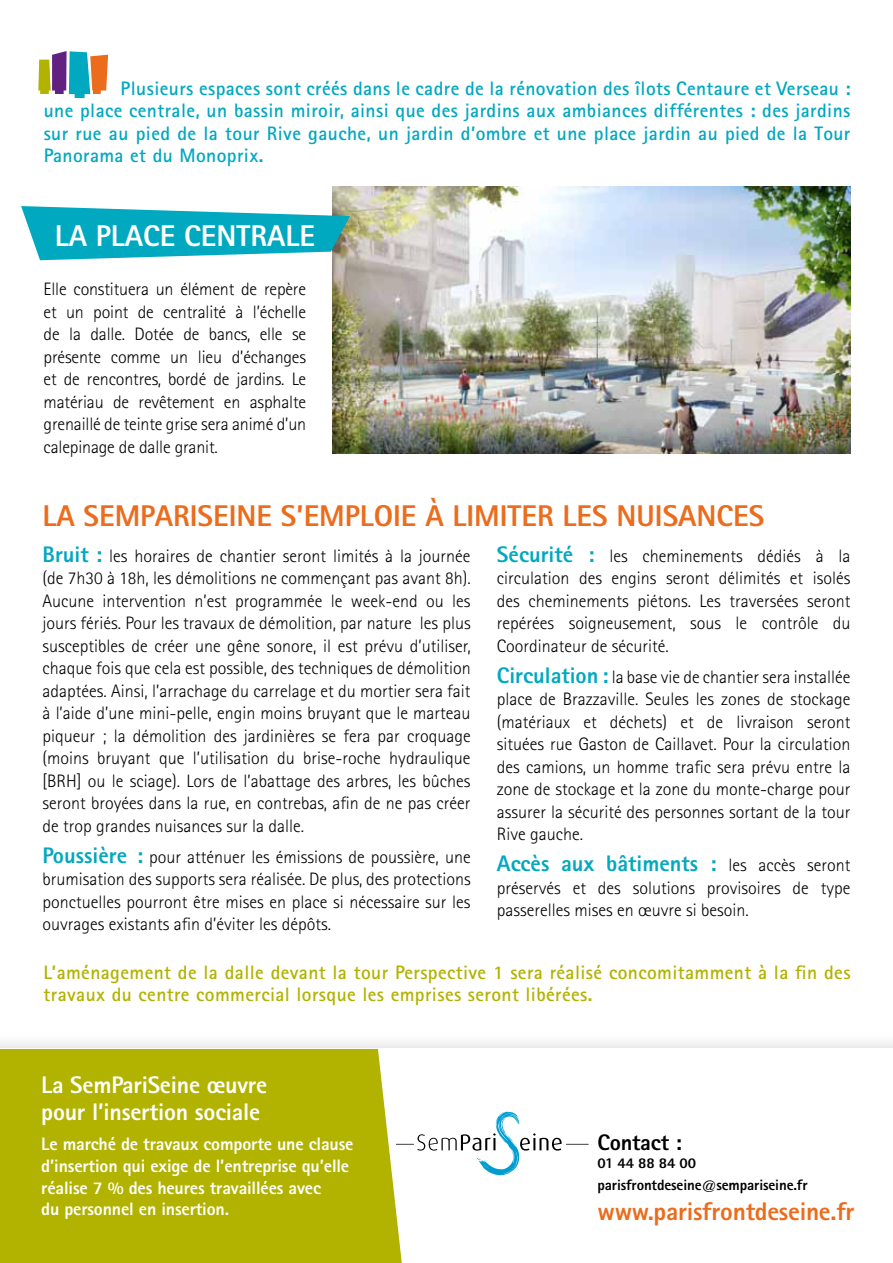
<style>
.page{position:relative;width:893px;height:1263px;background:#fff}
.page>*{position:absolute;margin:0;border:0;box-sizing:border-box;transform-origin:0 0}
.t1{font:800 30px "Rotis Sans Serif";color:#eb6c1c}
.t2{font:800 30px "Rotis Sans Serif";letter-spacing:.11em;color:#fff}
.t3{font:800 25.5px "Rotis Sans Serif";letter-spacing:-.01em;color:#eb6c1c}
.t4{font:800 24px/27px "Rotis Sans Serif";letter-spacing:-.01em;color:#fff}
.t5{font:800 22.5px "Rotis Sans Serif";color:#00a8c0}
.t6{font:800 22.5px "Rotis Sans Serif";letter-spacing:-.01em;color:#000}
.t7{font:700 19.5px/22.5px "Rotis Sans Serif";letter-spacing:.02em;color:#00a8c0;text-align:justify}
.t8{font:700 19.5px/22.5px "Rotis Sans Serif";letter-spacing:.02em;color:#b2b200}
.t9{font:300 18px/22.5px "Rotis Sans Serif";color:#000;text-align:justify}
.t10{font:800 18px/21.6px "Rotis Sans Serif";letter-spacing:-.01em;color:#fff}
.t11{font:800 15px/21.6px "Rotis Sans Serif";letter-spacing:-.01em;color:#000}
.s1{font-weight:800;font-size:22.5px;color:#00a8c0}
.s2{font-weight:300;font-size:18px;color:#000}
</style>
<div class="page">
<div style="left:0;top:1029px;width:893px;height:234px;background:#000;opacity:.2"></div>
<div style="left:0;top:1049px;width:893px;height:214px;background:#fff"></div>
<svg style="left:402px;top:1111px;width:187px;height:64px"></svg>
<div style="left:0;top:1049px;width:402px;height:214px;background:#b2b200"></div>
<img style="left:332px;top:187px;width:518px;height:267px">
<svg style="left:21px;top:206px;width:329px;height:54px"></svg>
<svg style="left:38px;top:51px;width:70px;height:47px"></svg>
<p class="t7" style="left:44px;top:76px;width:808px;text-indent:77px">Plusieurs espaces sont créés dans le cadre de la rénovation des îlots Centaure et Verseau : une place centrale, un bassin miroir, ainsi que des jardins aux ambiances différentes : des jardins sur rue au pied de la tour Rive gauche, un jardin d’ombre et une place jardin au pied de la Tour Panorama et du Monoprix.</p>
<h1 class="t2" style="left:55px;top:216px;width:262px">La Place centrale</h1>
<p class="t9" style="left:44px;top:278px;width:264px">Elle constituera un élément de repère et un point de centralité à l’échelle de la dalle. Dotée de bancs, elle se présente comme un lieu d’échanges et de rencontres, bordé de jardins. Le matériau de revêtement en asphalte grenaillé de teinte grise sera animé d’un calepinage de dalle granit.</p>
<h1 class="t1" style="left:43px;top:496px;width:723px">la SemPariSeine s’emploie à limiter les nuisances</h1>
<p class="t9" style="left:497px;top:544px;width:355px"><span class="s1">Sécurité :</span> les cheminements dédiés à la circulation des engins seront délimités et isolés des cheminements piétons. Les traversées seront repérées soigneusement, sous le contrôle du Coordinateur de sécurité.</p>
<p class="t9" style="left:497px;top:665px;width:355px"><span class="s1">Circulation :</span> la base vie de chantier sera installée place de Brazzaville. Seules les zones de stockage (matériaux et déchets) et de livraison seront situées rue Gaston de Caillavet. Pour la circulation des camions, un homme trafic sera prévu entre la zone de stockage et la zone du monte-charge pour assurer la sécurité des personnes sortant de la tour Rive gauche.</p>
<p class="t5" style="left:497px;top:849px;width:355px">Accès aux bâtiments : <span class="s2">les accès seront</span></p>
<p class="t9" style="left:497px;top:876px;width:355px">préservés et des solutions provisoires de type passerelles mises en œuvre si besoin.</p>
<p class="t9" style="left:42px;top:544px;width:430px"><span class="s1">Bruit :</span> les horaires de chantier seront limités à la journée (de 7h30 à 18h, les démolitions ne commençant pas avant 8h).<br>Aucune intervention n’est programmée le week-end ou les jours fériés. Pour les travaux de démolition, par nature les plus susceptibles de créer une gêne sonore, il est prévu d’utiliser, chaque fois que cela est possible, des techniques de démolition adaptées. Ainsi, l’arrachage du carrelage et du mortier sera fait à l’aide d’une mini-pelle, engin moins bruyant que le marteau piqueur ; la démolition des jardinières se fera par croquage (moins bruyant que l’utilisation du brise-roche hydraulique [BRH] ou le sciage). Lors de l’abattage des arbres, les bûches seront broyées dans la rue, en contrebas, afin de ne pas créer de trop grandes nuisances sur la dalle.</p>
<p class="t9" style="left:43px;top:845px;width:430px"><span class="s1">Poussière :</span> pour atténuer les émissions de poussière, une brumisation des supports sera réalisée. De plus, des protections ponctuelles pourront être mises en place si nécessaire sur les ouvrages existants afin d’éviter les dépôts.</p>
<p class="t8" style="left:44px;top:961px;width:808px">L’aménagement de la dalle devant la tour Perspective 1 sera réalisé concomitamment à la fin des travaux du centre commercial lorsque les emprises seront libérées.</p>
<h3 class="t4" style="left:41px;top:1071px;width:227px">La SemPariSeine œuvre pour l’insertion sociale</h3>
<p class="t10" style="left:41px;top:1133px;width:314px">Le marché de travaux comporte une clause d’insertion qui exige de l’entreprise qu’elle réalise 7 % des heures travaillées avec<br>du personnel en insertion.</p>
<p class="t6" style="left:597px;top:1128px;width:86px">Contact :</p>
<p class="t11" style="left:597px;top:1152px;width:212px">01 44 88 84 00 parisfrontdeseine@sempariseine.fr</p>
<h2 class="t3" style="left:597px;top:1195px;width:259px">www.parisfrontdeseine.fr</h2>
</div>
